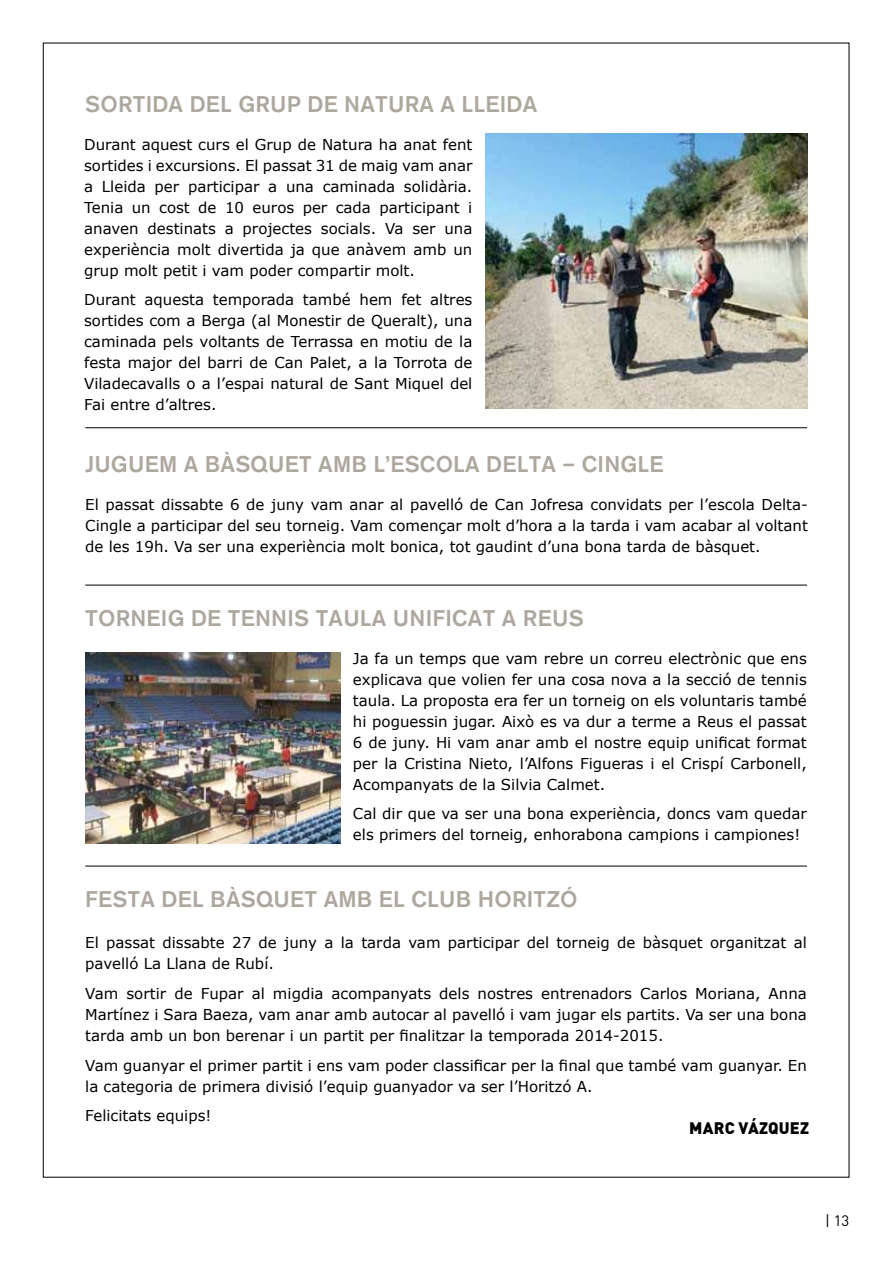
<style>
.page{position:relative;width:893px;height:1263px;background:#fff}
.page>*{position:absolute;margin:0;border:0;box-sizing:border-box;transform-origin:0 0}
.t1{font:500 22.5px "Akzidenz Grotesk BE";letter-spacing:.01em;color:#aea79e}
.t2{font:900 16.5px "DIN Pro";letter-spacing:.01em;color:#000}
.t3{font:15px/21px "Verdana";color:#000;text-align:justify}
.t4{font:15px "DIN Pro";color:#000}
</style>
<div class="page">
<hr style="left:85px;top:427px;width:722px;height:1px;background:#000">
<hr style="left:85px;top:585px;width:722px;height:1px;background:#000">
<hr style="left:85px;top:866px;width:722px;height:1px;background:#000">
<img style="left:485px;top:134px;width:323px;height:274px">
<img style="left:85px;top:652px;width:255px;height:192px">
<h1 class="t1" style="left:85px;top:90px;width:454px">SORTIDA DEL GRUP DE NATU RA A LLEIDA</h1>
<p class="t3" style="left:84px;top:134px;width:390px">Durant aquest curs el Grup de Natura ha anat fent sortides i excursions. El passat 31 de maig vam anar a Lleida per participar a una caminada solidària.<br>Tenia un cost de 10 euros per cada participant i anaven destinats a projectes socials. Va ser una experiència molt divertida ja que anàvem amb un grup molt petit i vam poder compartir molt.</p>
<p class="t3" style="left:84px;top:289px;width:390px">Durant aquesta temporada també hem fet altres sortides com a Berga (al Monestir de Queralt), una caminada pels voltants de Terrassa en motiu de la festa major del barri de Can Palet, a la Torrota de Viladecavalls o a l’espai natural de Sant Miquel del Fai entre d’altres.</p>
<h1 class="t1" style="left:85px;top:450px;width:26px">JUGU</h1>
<h1 class="t1" style="left:145px;top:450px;width:520px">EM A BÀSQU ET AMB L’ESCOLA DELTA – CINGLE</h1>
<p class="t3" style="left:85px;top:494px;width:724px">El passat dissabte 6 de juny vam anar al pavelló de Can Jofresa convidats per l’escola Delta-Cingle a participar del seu torneig. Vam començar molt d’hora a la tarda i vam acabar al voltant de les 19h. Va ser una experiència molt bonica, tot gaudint d’una bona tarda de bàsquet.</p>
<h1 class="t1" style="left:85px;top:604px;width:500px">TORNEIG DE TENNIS TAU LA U NIFICAT A REUS</h1>
<p class="t3" style="left:353px;top:648px;width:455px">Ja fa un temps que vam rebre un correu electrònic que ens explicava que volien fer una cosa nova a la secció de tennis taula. La proposta era fer un torneig on els voluntaris també hi poguessin jugar. Això es va dur a terme a Reus el passat 6 de juny. Hi vam anar amb el nostre equip unificat format per la Cristina Nieto, l’Alfons Figueras i el Crispí Carbonell, Acompanyats de la Silvia Calmet.</p>
<p class="t3" style="left:353px;top:804px;width:455px">Cal dir que va ser una bona experiència, doncs vam quedar els primers del torneig, enhorabona campions i campiones!</p>
<h1 class="t1" style="left:85px;top:885px;width:492px">FESTA DEL BÀSQU ET AMB EL CLU B HORITZÓ</h1>
<p class="t3" style="left:85px;top:933px;width:723px">El passat dissabte 27 de juny a la tarda vam participar del torneig de bàsquet organitzat al pavelló La Llana de Rubí.</p>
<p class="t3" style="left:85px;top:983px;width:723px">Vam sortir de Fupar al migdia acompanyats dels nostres entrenadors Carlos Moriana, Anna Martínez i Sara Baeza, vam anar amb autocar al pavelló i vam jugar els partits. Va ser una bona tarda amb un bon berenar i un partit per finalitzar la temporada 2014-2015.</p>
<p class="t3" style="left:85px;top:1055px;width:723px">Vam guanyar el primer partit i ens vam poder classificar per la final que també vam guanyar. En la categoria de primera divisió l’equip guanyador va ser l’Horitzó A.</p>
<p class="t3" style="left:85px;top:1105px;width:128px">Felicitats equips!</p>
<p class="t2" style="left:689px;top:1117px;width:101px">MARC VÁZQUEZ</p>
<p class="t4" style="left:825px;top:1210px;width:26px">| 13</p>
</div>
